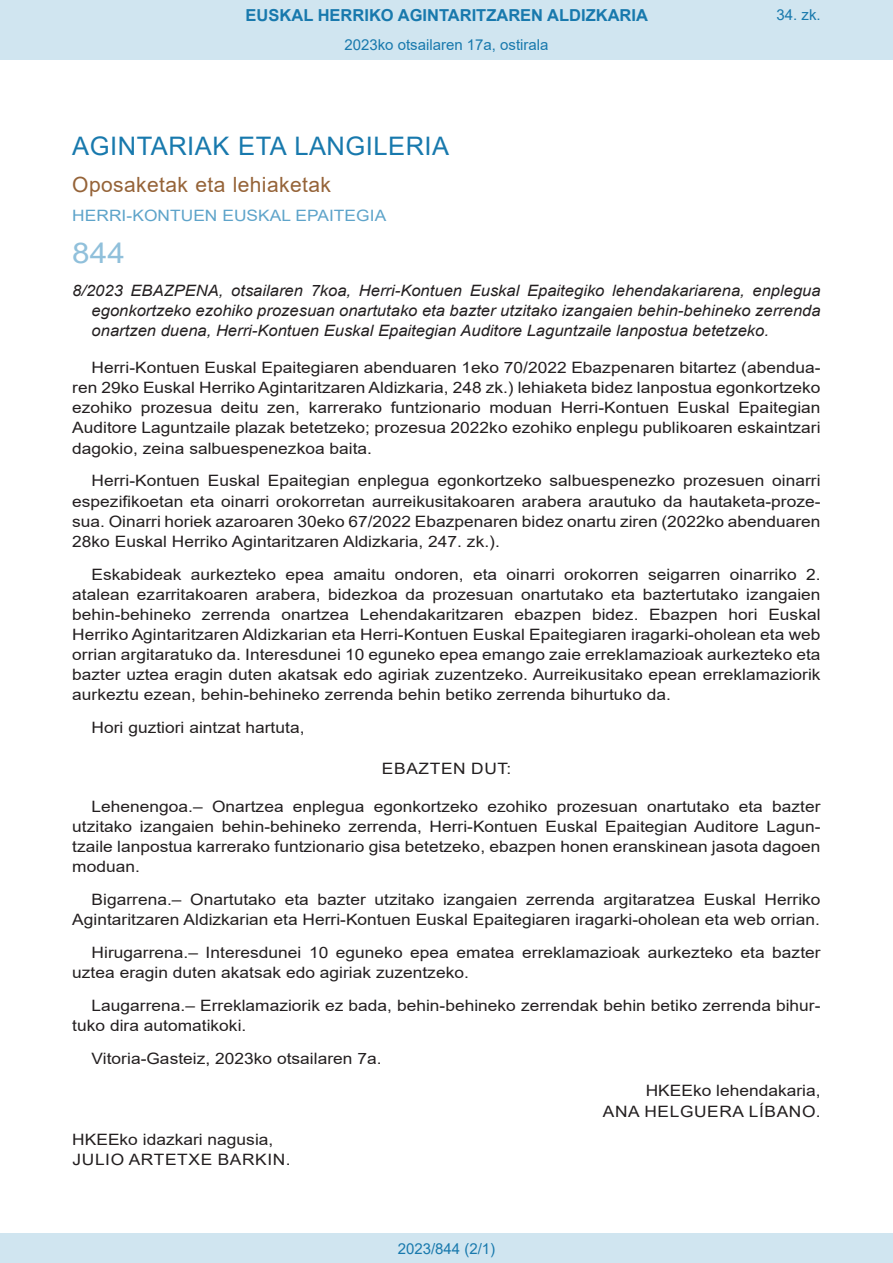
<style>
.page{position:relative;width:893px;height:1263px;background:#fff}
.page>*{position:absolute;margin:0;border:0;box-sizing:border-box;transform-origin:0 0}
.BOPVOrden{font:28.5px "Arial";color:#90c0db;scale:1.11 1}
.BOPVSeccion{font:25.5px "Arial";letter-spacing:.02em;color:#1879ad}
.BOPVSubseccion{font:21px "Arial";letter-spacing:.02em;color:#956338}
.t1{font:700 16.5px "Arial";color:#1879ad}
.BOPVDetalle{font:15.6px/20.1px "Arial";color:#231f20;text-align:justify;scale:1.11 1}
.BOPVTitulo{font:italic 15.6px/20.1px "Arial";color:#231f20;text-align:justify;scale:1.05 1}
.BOPVFirmaLugFec{font:15.6px "Arial";color:#231f20;scale:1.11 1}
.BOPVOrganismo{font:15.6px "Arial";letter-spacing:.005em;color:#5ea4ca;scale:1.11 1}
.BOPVFirmaPuesto{font:15.6px "Arial";color:#231f20;scale:1.11 1}
.BOPVPuestoLehen2{font:15.6px "Arial";color:#231f20;scale:1.11 1}
.BOPVFirmaNombre{font:15.6px "Arial";letter-spacing:.035em;color:#231f20;scale:1.11 1}
.BOPVNombreLehen2{font:15.6px "Arial";letter-spacing:.035em;color:#231f20;scale:1.11 1}
.BOPVClave{font:15.6px "Arial";letter-spacing:.035em;color:#231f20;scale:1.11 1}
.Paginacion_Centro{font:15px "Arial";color:#1879ad}
</style>
<div class="page">
<div style="left:0;top:0;width:893px;height:60px;background:#d0e5f0"></div>
<div style="left:0;top:1233px;width:893px;height:30px;background:#d0e5f0"></div>
<p class="t1" style="left:246px;top:3px;width:404px">EUSKAL HERRIKO AGINTARITZAREN ALDIZKARIA</p>
<p class="Paginacion_Centro" style="left:344px;top:35px;width:206px">2023ko otsailaren 17a, ostirala</p>
<p class="Paginacion_Centro" style="left:776px;top:5px;width:46px">34. zk.</p>
<p class="BOPVSeccion" style="left:72px;top:128px;width:378px">AGINTARIAK ETA LANGILERIA</p>
<p class="BOPVSubseccion" style="left:72px;top:170px;width:260px">Oposaketak eta lehiaketak</p>
<p class="BOPVOrganismo" style="left:72px;top:205px;width:284px">HERRI-KONTUEN EUSKAL EPAITEGIA</p>
<p class="BOPVOrden" style="left:72px;top:233px;width:49px">844</p>
<p class="BOPVTitulo" style="left:92px;top:281px;width:696px;text-indent:-19px">8/2023 EBAZPENA, otsailaren 7koa, Herri-Kontuen Euskal Epaitegiko lehendakariarena, enplegua egonkortzeko ezohiko prozesuan onartutako eta bazter utzitako izangaien behin-behineko zerrenda onartzen duena, Herri-Kontuen Euskal Epaitegian Auditore Laguntzaile lanpostua betetzeko.</p>
<p class="BOPVDetalle" style="left:72px;top:357px;width:676px;text-indent:19px">Herri-Kontuen Euskal Epaitegiaren abenduaren 1eko 70/2022 Ebazpenaren bitartez (abendua&shy;ren 29ko Euskal Herriko Agintaritzaren Aldizkaria, 248 zk.) lehiaketa bidez lanpostua egonkortzeko ezohiko prozesua deitu zen, karrerako funtzionario moduan Herri-Kontuen Euskal Epaitegian Auditore Laguntzaile plazak betetzeko; prozesua 2022ko ezohiko enplegu publikoaren eskaintzari dagokio, zeina salbuespenezkoa baita.</p>
<p class="BOPVDetalle" style="left:72px;top:471px;width:676px;text-indent:19px">Herri-Kontuen Euskal Epaitegian enplegua egonkortzeko salbuespenezko prozesuen oinarri espezifikoetan eta oinarri orokorretan aurreikusitakoaren arabera arautuko da hautaketa-proze&shy;sua. Oinarri horiek azaroaren 30eko 67/2022 Ebazpenaren bidez onartu ziren (2022ko abenduaren 28ko Euskal Herriko Agintaritzaren Aldizkaria, 247. zk.).</p>
<p class="BOPVDetalle" style="left:72px;top:564px;width:676px;text-indent:19px">Eskabideak aurkezteko epea amaitu ondoren, eta oinarri orokorren seigarren oinarriko 2. atalean ezarritakoaren arabera, bidezkoa da prozesuan onartutako eta baztertutako izangaien behin-behineko zerrenda onartzea Lehendakaritzaren ebazpen bidez. Ebazpen hori Euskal Herriko Agintaritzaren Aldizkarian eta Herri-Kontuen Euskal Epaitegiaren iragarki-oholean eta web orrian argitaratuko da. Interesdunei 10 eguneko epea emango zaie erreklamazioak aurkezteko eta bazter uztea eragin duten akatsak edo agiriak zuzentzeko. Aurreikusitako epean erreklamaziorik aurkeztu ezean, behin-behineko zerrenda behin betiko zerrenda bihurtuko da.</p>
<p class="BOPVDetalle" style="left:92px;top:717px;width:193px">Hori guztiori aintzat hartuta,</p>
<p class="BOPVClave" style="left:382px;top:758px;width:118px">EBAZTEN DUT:</p>
<p class="BOPVDetalle" style="left:72px;top:796px;width:676px;text-indent:19px">Lehenengoa.– Onartzea enplegua egonkortzeko ezohiko prozesuan onartutako eta bazter utzitako izangaien behin-behineko zerrenda, Herri-Kontuen Euskal Epaitegian Auditore Lagun&shy;tzaile lanpostua karrerako funtzionario gisa betetzeko, ebazpen honen eranskinean jasota dagoen moduan.</p>
<p class="BOPVDetalle" style="left:72px;top:889px;width:676px;text-align:right">Bigarrena.– Onartutako eta bazter utzitako izangaien zerrenda argitaratzea Euskal Herriko<br>Agintaritzaren Aldizkarian eta Herri-Kontuen Euskal Epaitegiaren iragarki-oholean eta web orrian.</p>
<p class="BOPVDetalle" style="left:72px;top:942px;width:676px;text-indent:19px">Hirugarrena.– Interesdunei 10 eguneko epea ematea erreklamazioak aurkezteko eta bazter uztea eragin duten akatsak edo agiriak zuzentzeko.</p>
<p class="BOPVDetalle" style="left:72px;top:995px;width:676px;text-indent:19px">Laugarrena.– Erreklamaziorik ez bada, behin-behineko zerrendak behin betiko zerrenda bihur&shy;tuko dira automatikoki.</p>
<p class="BOPVFirmaLugFec" style="left:92px;top:1047px;width:263px">Vitoria-Gasteiz, 2023ko otsailaren 7a.</p>
<p class="BOPVPuestoLehen2" style="left:646px;top:1080px;width:159px">HKEEko lehendakaria,</p>
<p class="BOPVNombreLehen2" style="left:603px;top:1100px;width:198px">ANA HELGUERA LÍBANO.</p>
<p class="BOPVFirmaPuesto" style="left:72px;top:1129px;width:183px">HKEEko idazkari nagusia,</p>
<p class="BOPVFirmaNombre" style="left:73px;top:1149px;width:198px">JULIO ARTETXE BARKIN.</p>
<p class="Paginacion_Centro" style="left:398px;top:1238px;width:99px">2023/844 (2/1)</p>
</div>
